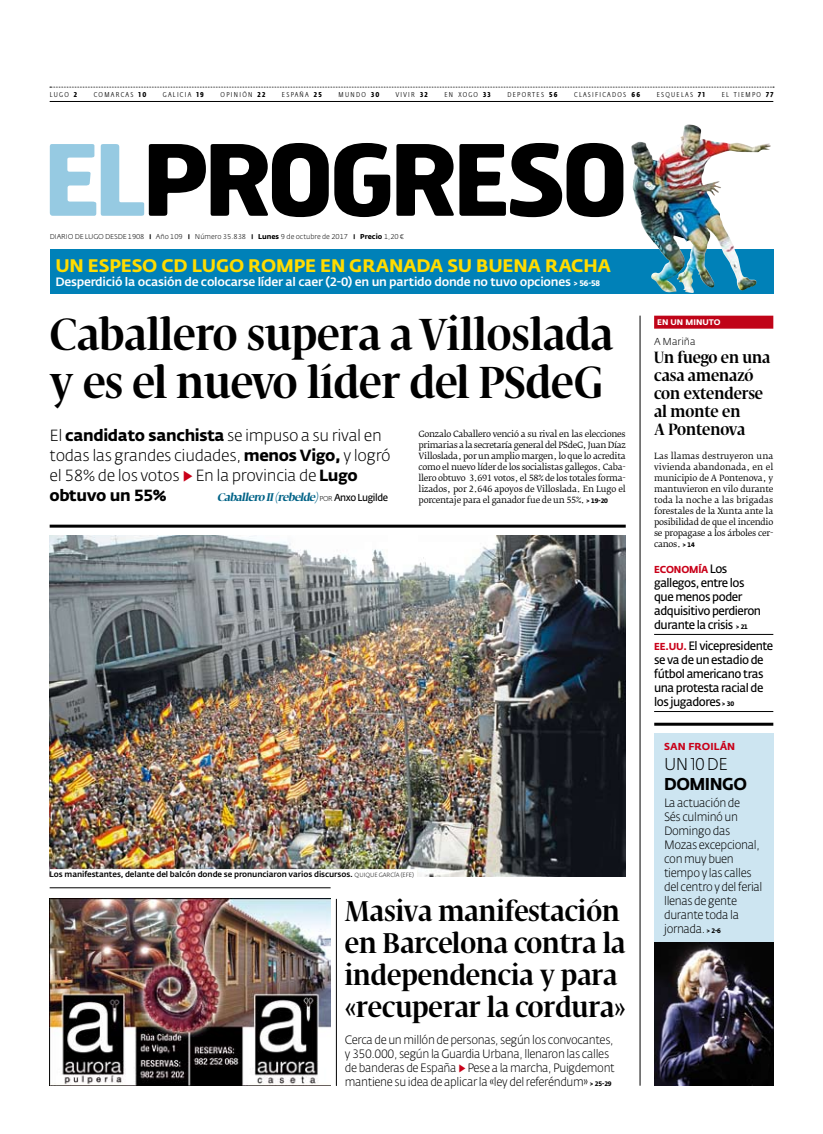
<style>
.page{position:relative;width:823px;height:1134px;background:#fff}
.page>*{position:absolute;margin:0;border:0;box-sizing:border-box;transform-origin:0 0}
.t1{font:700 98px "Hermes";letter-spacing:-.07em;color:#000}
.t2{font:600 condensed 44px/48px "Fedra Serif Display";color:#000;scale:1.1 1}
.t3{font:600 condensed 28px/32px "Fedra Serif Display";color:#000;scale:1.1 1}
.t4{font:700 18px "Fedra Sans Alt Std";letter-spacing:-.01em;color:#ffdc00}
.t5{font:700 17px "Fedra Sans Alt Std";letter-spacing:-.03em;color:#000;scale:.95 1}
.t6{font:300 17px "Fedra Sans Alt Std";color:#000;scale:.95 1}
.t7{font:300 16px/20px "Fedra Sans Alt Std";letter-spacing:-.02em;color:#000}
.t8{font:600 condensed 16px/18px "Fedra Serif Display";color:#000;scale:1.1 1}
.t9{font:300 12px/14px "Fedra Sans Alt Std";letter-spacing:-.03em;color:#000;scale:.95 1}
.t10{font:600 12px/14px "Fedra Sans Alt Std";letter-spacing:-.04em;color:#000;scale:.95 1}
.t11{font:500 12px "Fedra Sans Alt Std";letter-spacing:-.02em;color:#fff}
.t12{font:italic 700 11px "Fedra Serif Display";color:#006387;scale:.95 1}
.t13{font:700 10px "Fedra Sans Alt Std";letter-spacing:-.02em;color:#c90019;scale:.95 1}
.t14{font:700 10px "Fedra Sans Alt Std";letter-spacing:.01em;color:#c90019}
.t15{font:300 10px "Fedra Sans Alt Std";color:#000}
.t16{font:8.5px/11px "Fedra Serif B Std";letter-spacing:-.03em;color:#000;text-align:justify}
.t17{font:500 8px "Fedra Sans Alt Std";letter-spacing:-.01em;color:#000}
.t18{font:700 8px "Fedra Sans Alt Std";color:#fff}
.t19{font:300 7px "Fedra Sans Cond Alt Std";letter-spacing:.17em;color:#000;scale:1.1 1}
.t20{font:300 7px "Fedra Sans Alt Std";color:#000}
.t21{font:700 7px "Fedra Sans Cond Alt Std";color:#000;scale:1.1 1}
.s1{font-weight:700}
.s2{color:#96cae2}
.s3{font-weight:700;font-size:5px}
.s4{font-weight:700;font-size:8px}
.s5{color:#c90019}
.s6{font-family:"Fedra Sans Alt Std";font-weight:700;font-size:6.5px}
.s7{font-family:"Fedra Sans Alt Std";font-weight:300;font-style:normal;font-size:7px;color:#000}
.s8{font-family:"Fedra Sans Alt Std";font-weight:600;font-style:normal;font-size:10px;color:#000}
.s9{font-weight:300;font-size:6px}
.s10{font-weight:700;font-size:6.5px}
.s11{font-weight:600;font-size:12px;color:#000}
.s12{font-weight:700;font-size:10px;color:#c90019}
</style>
<div class="page">
<hr style="left:336px;top:899px;width:1px;height:187px;background:#000">
<hr style="left:50px;top:888px;width:280px;height:1px;background:#000">
<hr style="left:639px;top:316px;width:1px;height:770px;background:#000">
<hr style="left:50px;top:525px;width:575px;height:3px;background:#000">
<img style="left:50px;top:536px;width:575px;height:341px">
<div style="left:50px;top:869px;width:367px;height:9px;background:#fff"></div>
<hr style="left:653px;top:634px;width:119px;height:1px;background:#000">
<hr style="left:653px;top:711px;width:119px;height:1px;background:#000">
<div style="left:653px;top:316px;width:119px;height:13px;background:#c00418"></div>
<div style="left:653px;top:733px;width:119px;height:352px;background:#cde5f1"></div>
<img style="left:653px;top:943px;width:119px;height:143px">
<hr style="left:653px;top:723px;width:119px;height:3px;background:#000">
<hr style="left:50px;top:101px;width:722px;height:1px;background:#000">
<div style="left:50px;top:250px;width:722px;height:44px;background:#0081b8"></div>
<img style="left:667px;top:124px;width:103px;height:169px">
<svg style="left:50px;top:87px;width:723px;height:1px"></svg>
<img style="left:50px;top:899px;width:280px;height:187px">
<p class="t19" style="left:50px;top:90px;width:26px">LUGO <span class="s1">2</span></p>
<p class="t19" style="left:94px;top:90px;width:49px">COMARCAS <span class="s1">10</span></p>
<p class="t19" style="left:163px;top:90px;width:39px">GALICIA <span class="s1">19</span></p>
<p class="t19" style="left:220px;top:90px;width:42px">OPINIÓN <span class="s1">22</span></p>
<p class="t19" style="left:282px;top:90px;width:38px">ESPAÑA <span class="s1">25</span></p>
<p class="t19" style="left:338px;top:90px;width:39px">MUNDO <span class="s1">30</span></p>
<p class="t19" style="left:395px;top:90px;width:31px">VIVIR <span class="s1">32</span></p>
<p class="t19" style="left:444px;top:90px;width:44px">EN XOGO <span class="s1">33</span></p>
<p class="t19" style="left:507px;top:90px;width:47px">DEPORTES <span class="s1">56</span></p>
<p class="t19" style="left:574px;top:90px;width:61px">CLASIFICADOS <span class="s1">66</span></p>
<p class="t19" style="left:656px;top:90px;width:18px">ES QUELAS</p>
<p class="t21" style="left:697px;top:90px;width:8px">71</p>
<p class="t19" style="left:721px;top:90px;width:48px">EL TIEMPO <span class="s1">77</span></p>
<h1 class="t1" style="left:43px;top:116px;width:588px"><span class="s2">EL</span>PROGRESO</h1>
<p class="t20" style="left:50px;top:233px;width:356px">diario de lugo desde 1908 <span class="s3">|</span> Año 109 <span class="s3">|</span> Número 35.838 <span class="s3">|</span> <span class="s1">LUNES</span> 9 de octubre de 2017 <span class="s3">|</span> <span class="s1">PRECIO</span> 1,20 €</p>
<h3 class="t4" style="left:55px;top:254px;width:557px">UN ESPESO CD LUGO ROMPE EN GRANADA SU BUENA RACHA</h3>
<h3 class="t11" style="left:55px;top:274px;width:546px">Desperdició la ocasión de colocarse líder al caer (2-0) en un partido donde no tuvo opciones <span class="s4">&gt; 56-58</span></h3>
<h2 class="t2" style="left:50px;top:316px;width:513px">Caballero supera a Villoslada y es el nuevo líder del PSdeG</h2>
<h3 class="t7" style="left:50px;top:425px;width:342px">El <span class="s1">CANDIDATO SANCHISTA</span> se impuso a su rival en todas las grandes ciudades, <span class="s1">MENOS VIGO,</span> y logró el 58% de los votos <span class="s5">▶</span> En la provincia de <span class="s1">LUGO OBTUVO UN 55%</span></h3>
<p class="t16" style="left:418px;top:428px;width:209px">Gonzalo Caballero venció a su rival en las elecciones primarias a la secretaría general del PSdeG, Juan Díaz Villoslada, por un amplio margen, lo que lo acredita como el nuevo líder de los socialistas gallegos. Caba&shy;llero obtuvo 3.691 votos, el 58% de los totales forma&shy;lizados, por 2.646 apoyos de Villoslada. En Lugo el porcentaje para el ganador fue de un 55%. <span class="s6">&gt; 19-20</span></p>
<p class="t12" style="left:217px;top:490px;width:181px">Caballero II(rebelde)<span class="s7">P O R</span> <span class="s8">A n x o L u g i l d e</span></p>
<p class="t17" style="left:50px;top:869px;width:365px">Los manifestantes, delante del balcón donde se pronunciaron varios discursos. <span class="s9">quique garcía (e fe)</span></p>
<h3 class="t3" style="left:344px;top:898px;width:257px">Masiva manifestación en Barcelona contra la independencia y para «recuperar la cordura»</h3>
<h3 class="t9" style="left:344px;top:1032px;width:285px">Cerca de un millón de personas, según los convocantes, y 350.000, según la Guardia U rbana, llenaron las calles de banderas de España <span class="s5">▶</span> Pese a la marcha, Puigdemont mantiene su idea de aplicar la «ley del referéndum» <span class="s10">&gt; 25-29</span></h3>
<p class="t18" style="left:656px;top:318px;width:64px">EN UN MINUTO</p>
<p class="t15" style="left:653px;top:336px;width:43px">A Mariña</p>
<h3 class="t8" style="left:653px;top:351px;width:107px">Un fuego en una casa amenazó con extenderse al monte en<br>A Pontenova</h3>
<p class="t16" style="left:653px;top:450px;width:121px">Las llamas destruyeron una vivienda abandonada, en el municipio de A Pontenova, y mantuvieron en vilo durante toda la noche a las brigadas forestales de la Xunta ante la posibilidad de que el incendio se propagase a los árboles cer&shy;canos. <span class="s6">&gt; 14</span></p>
<p class="t13" style="left:653px;top:563px;width:78px">ECONOMÍA <span class="s11">Los</span></p>
<h3 class="t10" style="left:653px;top:575px;width:114px">gallegos, entre los que menos poder adquisitivo perdieron durante la crisis <span class="s10">&gt; 21</span></h3>
<h3 class="t10" style="left:653px;top:639px;width:127px"><span class="s12">EE.UU.</span> El vicepresidente se va de un estadio de fútbol americano tras una protesta racial de los jugadores <span class="s10">&gt; 30</span></h3>
<p class="t14" style="left:663px;top:740px;width:73px">SAN FROILÁN</p>
<h3 class="t6" style="left:663px;top:753px;width:65px">U N 10 de</h3>
<h3 class="t5" style="left:663px;top:773px;width:89px">DOMI NGO</h3>
<h3 class="t9" style="left:663px;top:795px;width:105px">La actuación de<br>Sés culminó un<br>Domingo das<br>Mozas excepcional, con muy buen tiempo y las calles del centro y del ferial llenas de gente durante toda la jornada. <span class="s10">&gt; 2-6</span></h3>
</div>
